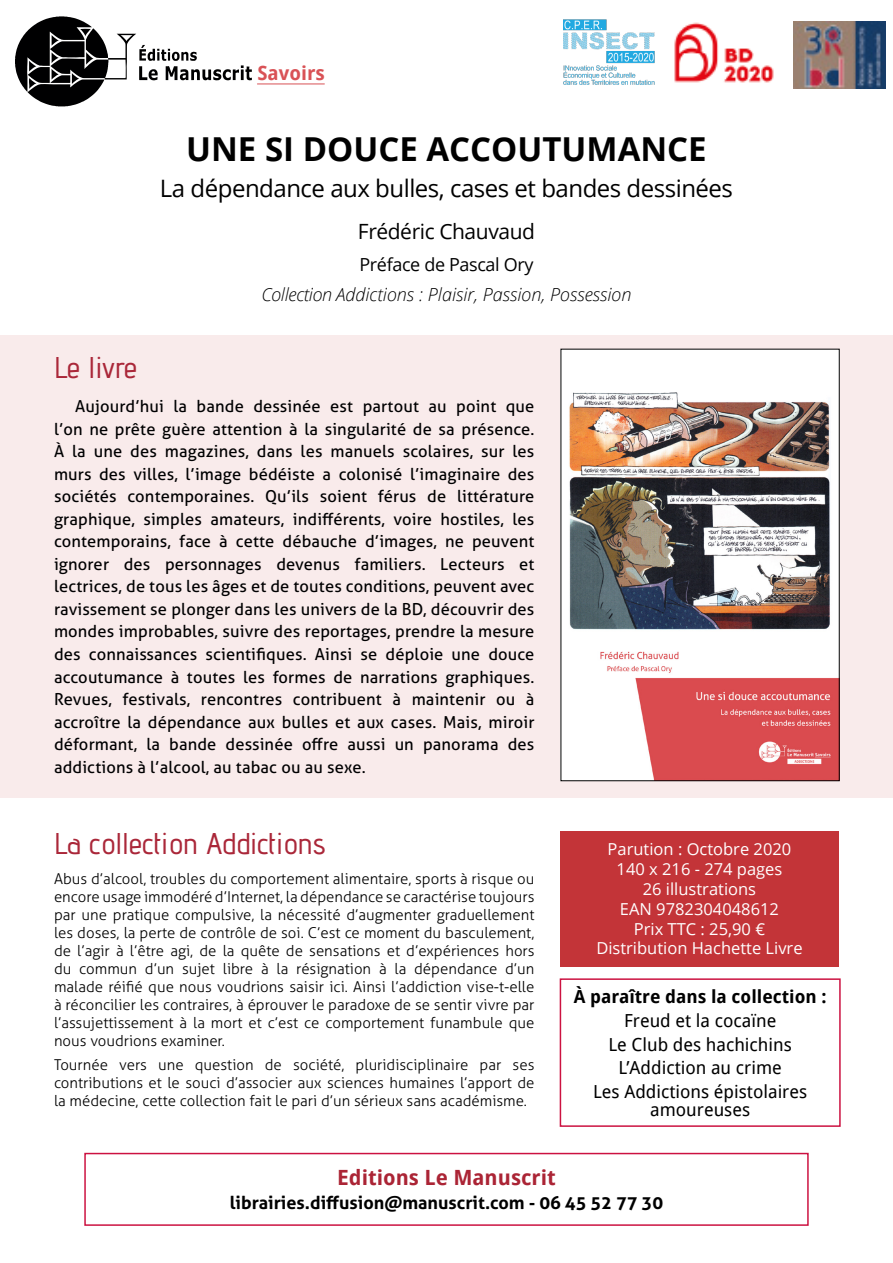
<style>
.page{position:relative;width:893px;height:1263px;background:#fff}
.page>*{position:absolute;margin:0;border:0;box-sizing:border-box;transform-origin:0 0}
.t1{font:700 33px "Open Sans";color:#000}
.t2{font:500 30px "Advent Pro";color:#aa2739}
.t3{font:24px "Open Sans";letter-spacing:-.02em;color:#000}
.t4{font:700 21px "Droid Sans";color:#ab2435}
.t5{font:21px "Open Sans";letter-spacing:-.02em;color:#000}
.t6{font:700 19.5px "Droid Sans";color:#d95256}
.t7{font:18px/23.9px "Droid Sans";color:#000;text-align:center}
.t8{font:italic 300 18px "Open Sans";color:#000}
.t9{font:700 18px "Aller";color:#000}
.t10{font:700 18px "Droid Sans";color:#000}
.t11{font:18px "Open Sans";letter-spacing:-.02em;color:#000}
.t12{font:16.5px/22.5px "Aller";letter-spacing:.01em;color:#000001;text-align:justify}
.t13{font:16.5px/19.8px "Open Sans";color:#fff;text-align:center}
.t14{font:300 15px/18px "Aller";color:#000;text-align:justify}
</style>
<div class="page">
<div style="left:0;top:335px;width:893px;height:462px;background:#f9ebeb"></div>
<div style="left:560px;top:831px;width:279px;height:135px;background:#c33438"></div>
<img style="left:563px;top:351px;width:274px;height:428px">
<svg style="left:15px;top:16px;width:237px;height:90px"></svg>
<hr style="left:257px;top:83px;width:67px;height:1px;background:#d95256">
<div style="left:84px;top:1153px;width:725px;height:73px;border:2px solid #cc1241"></div>
<img style="left:794px;top:21px;width:91px;height:67px">
<img style="left:674px;top:22px;width:100px;height:61px">
<img style="left:563px;top:19px;width:92px;height:66px">
<div style="left:560px;top:978px;width:281px;height:149px;border:2px solid #cc1241"></div>
<p class="t6" style="left:257px;top:62px;width:69px">Savoirs</p>
<h1 class="t1" style="left:186px;top:126px;width:522px">UNE SI DOUCE ACCOUTUMANCE</h1>
<h3 class="t3" style="left:160px;top:172px;width:575px">La dépendance aux bulles, cases et bandes dessinées</h3>
<p class="t5" style="left:358px;top:217px;width:179px">Frédéric Chauvaud</p>
<p class="t11" style="left:359px;top:252px;width:176px">Préface de Pascal Ory</p>
<p class="t8" style="left:262px;top:282px;width:371px">Collection Addictions : Plaisir, Passion, Possession</p>
<h2 class="t2" style="left:54px;top:349px;width:85px">Le livre</h2>
<p class="t12" style="left:54px;top:395px;width:482px;text-indent:21px">Aujourd’hui la bande dessinée est partout au point que l’on ne prête guère attention à la singularité de sa présence.<br>À la une des magazines, dans les manuels scolaires, sur les murs des villes, l’image bédéiste a colonisé l’imaginaire des sociétés contemporaines. Qu’ils soient férus de littérature graphique, simples amateurs, indifférents, voire hostiles, les contemporains, face à cette débauche d’images, ne peuvent ignorer des personnages devenus familiers. Lecteurs et lectrices, de tous les âges et de toutes conditions, peuvent avec ravissement se plonger dans les univers de la BD, découvrir des mondes improbables, suivre des reportages, prendre la mesure des connaissances scientifiques. Ainsi se déploie une douce accoutumance à toutes les formes de narrations graphiques.<br>Revues, festivals, rencontres contribuent à maintenir ou à accroître la dépendance aux bulles et aux cases. Mais, miroir déformant, la bande dessinée offre aussi un panorama des addictions à l’alcool, au tabac ou au sexe.</p>
<h2 class="t2" style="left:54px;top:825px;width:273px">La collection Addictions</h2>
<p class="t14" style="left:54px;top:870px;width:482px">Abus d’alcool, troubles du comportement alimentaire, sports à risque ou encore usage immodéré d’Internet, la dépendance se caractérise toujours par une pratique compulsive, la nécessité d’augmenter graduellement les doses, la perte de contrôle de soi. C’est ce moment du basculement, de l’agir à l’être agi, de la quête de sensations et d’expériences hors du commun d’un sujet libre à la résignation à la dépendance d’un malade réifié que nous voudrions saisir ici. Ainsi l’addiction vise-t-elle à réconcilier les contraires, à éprouver le paradoxe de se sentir vivre par l’assujettissement à la mort et c’est ce comportement funambule que nous voudrions examiner.</p>
<p class="t14" style="left:54px;top:1055px;width:482px">Tournée vers une question de société, pluridisciplinaire par ses contributions et le souci d’associer aux sciences humaines l’apport de la médecine, cette collection fait le pari d’un sérieux sans académisme.</p>
<p class="t13" style="left:596px;top:839px;width:208px">Parution : Octobre 2020<br>140 x 216 - 274 pages<br>26 illustrations<br>EAN 9782304048612<br>Prix TTC : 25,90 €<br>Distribution Hachette Livre</p>
<p class="t10" style="left:574px;top:986px;width:254px">À paraître dans la collection :</p>
<p class="t7" style="left:593px;top:1008px;width:216px">Freud et la cocaïne<br>Le Club des hachichins<br>L’Addiction au crime<br>Les Addictions épistolaires</p>
<p class="t7" style="left:650px;top:1098px;width:101px">amoureuses</p>
<p class="t4" style="left:337px;top:1166px;width:220px">Editions Le Manuscrit</p>
<p class="t9" style="left:230px;top:1192px;width:435px">librairies.diffusion@manuscrit.com - 06 45 52 77 30</p>
</div>
